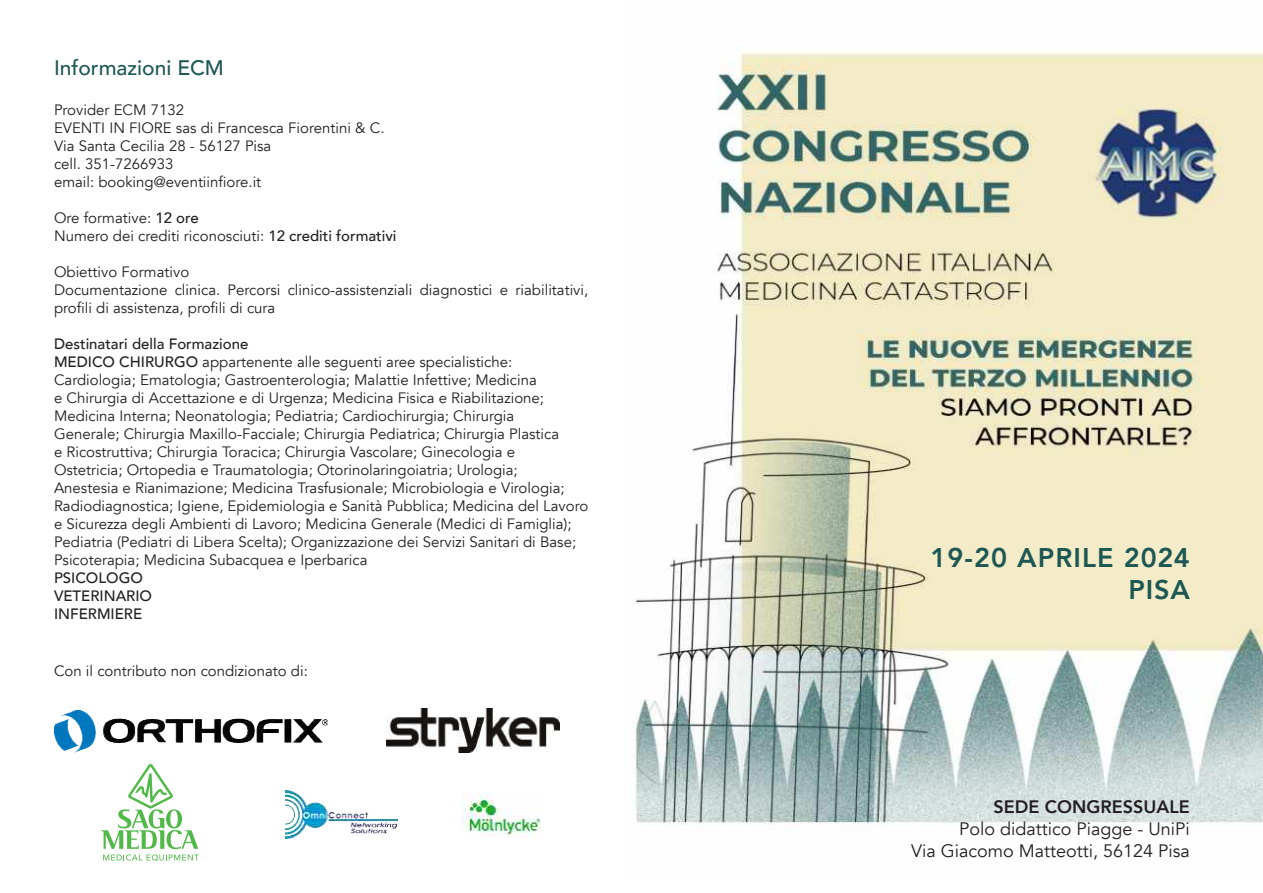
<style>
.page{position:relative;width:1263px;height:893px;background:#fff}
.page>*{position:absolute;margin:0;border:0;box-sizing:border-box;transform-origin:0 0}
.t1{font:800 27px/32.4px "Avenir";letter-spacing:.04em;color:#1d5754;text-align:right}
.t2{font:500 21px "Avenir";color:#1d5754}
.t3{font:18px/21.6px "Avenir";color:#231f20;text-align:right}
.t4{font:800 18px "Avenir";color:#231f20}
.t5{font:15px/18px "Avenir";color:#231f20}
.t6{font:500 15px/18px "Avenir";color:#231f20}
.s1{font-weight:500}
</style>
<div class="page">
<img style="left:632px;top:51px;width:631px;height:774px">
<img style="left:54px;top:710px;width:273px;height:42px">
<img style="left:462px;top:792px;width:79px;height:45px">
<svg style="left:101px;top:764px;width:98px;height:97px"></svg>
<img style="left:286px;top:791px;width:112px;height:48px">
<img style="left:387px;top:709px;width:173px;height:43px">
<h2 class="t2" style="left:54px;top:50px;width:171px">Informazioni ECM</h2>
<p class="t5" style="left:54px;top:101px;width:332px">Provider ECM 7132<br>EVENTI IN FIORE sas di Francesca Fiorentini &amp; C.<br>Via Santa Cecilia 28 - 56127 Pisa<br>cell. 351-7266933<br>email: booking@eventiinfiore.it</p>
<p class="t5" style="left:54px;top:209px;width:344px">Ore formative: <span class="s1">12 ore<br></span>Numero dei crediti riconosciuti: <span class="s1">12 crediti formativi</span></p>
<p class="t5" style="left:54px;top:263px;width:536px">Obiettivo Formativo<br>Documentazione clinica. Percorsi clinico-assistenziali diagnostici e riabilitativi, profili di assistenza, profili di cura</p>
<p class="t5" style="left:54px;top:335px;width:536px"><span class="s1">Destinatari della Formazione<br>MEDICO CHIRURGO</span> appartenente alle seguenti aree specialistiche:<br>Cardiologia; Ematologia; Gastroenterologia; Malattie Infettive; Medicina<br>e Chirurgia di Accettazione e di Urgenza; Medicina Fisica e Riabilitazione; Medicina Interna; Neonatologia; Pediatria; Cardiochirurgia; Chirurgia<br>Generale; Chirurgia Maxillo-Facciale; Chirurgia Pediatrica; Chirurgia Plastica<br>e Ricostruttiva; Chirurgia Toracica; Chirurgia Vascolare; Ginecologia e<br>Ostetricia; Ortopedia e Traumatologia; Otorinolaringoiatria; Urologia;<br>Anestesia e Rianimazione; Medicina Trasfusionale; Microbiologia e Virologia; Radiodiagnostica; Igiene, Epidemiologia e Sanità Pubblica; Medicina del Lavoro e Sicurezza degli Ambienti di Lavoro; Medicina Generale (Medici di Famiglia); Pediatria (Pediatri di Libera Scelta); Organizzazione dei Servizi Sanitari di Base; Psicoterapia; Medicina Subacquea e Iperbarica</p>
<p class="t6" style="left:54px;top:568px;width:100px">PSICOLOGO<br>VETERINARIO<br>INFERMIERE</p>
<p class="t5" style="left:54px;top:662px;width:255px">Con il contributo non condizionato di:</p>
<h1 class="t1" style="left:930px;top:541px;width:261px">19-20 APRILE 2024<br>PISA</h1>
<p class="t4" style="left:993px;top:793px;width:198px">SEDE CONGRESSUALE</p>
<p class="t3" style="left:911px;top:818px;width:280px">Polo didattico Piagge - UniPi<br>Via Giacomo Matteotti, 56124 Pisa</p>
</div>
